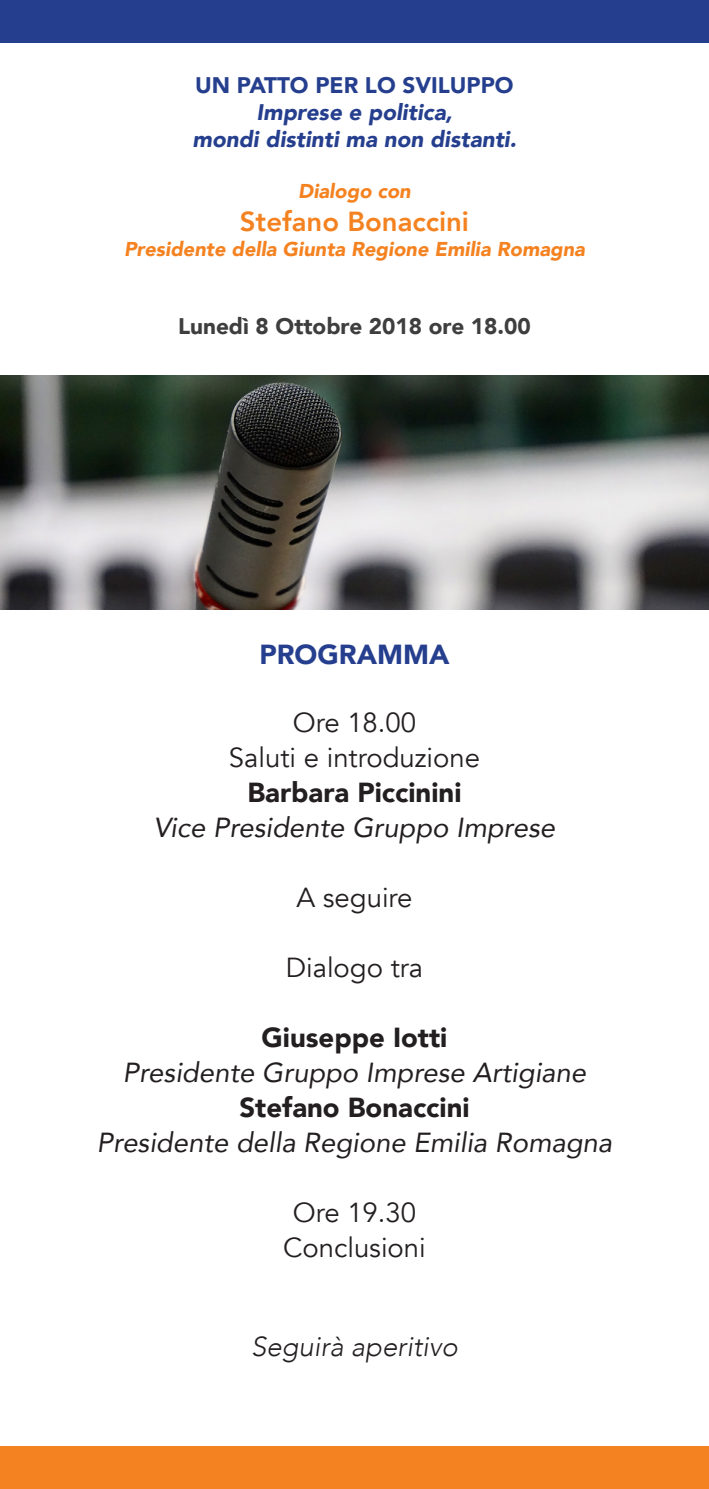
<style>
.page{position:relative;width:709px;height:1489px;background:#fff}
.page>*{position:absolute;margin:0;border:0;box-sizing:border-box;transform-origin:0 0}
.t1{font:italic 27.5px "Avenir";color:#231f20}
.t2{font:27.5px "Avenir";color:#231f20}
.t3{font:900 27.5px "Avenir";color:#231f20}
.t4{font:800 27.5px "Avenir";color:#f58220}
.t5{font:italic 300 27.5px "Avenir";color:#231f20}
.t6{font:900 27.5px "Avenir";color:#253f8e}
.t7{font:italic 900 22.5px "Avenir";color:#253f8e}
.t8{font:900 22.5px "Avenir";color:#3e3e3f}
.t9{font:900 22.5px "Avenir";color:#253f8e}
.t10{font:italic 900 20px "Avenir";color:#f58220}
</style>
<div class="page">
<div style="left:0;top:1446px;width:709px;height:42px;background:#f58220"></div>
<img style="left:0;top:376px;width:709px;height:233px">
<div style="left:0;top:0;width:709px;height:43px;background:#253f8e"></div>
<p class="t9" style="left:195px;top:66px;width:320px">UN PATTO PER LO SVILUPPO</p>
<p class="t7" style="left:256px;top:94px;width:197px">Imprese e politica,</p>
<p class="t7" style="left:192px;top:121px;width:325px">mondi distinti ma non distanti.</p>
<p class="t10" style="left:298px;top:175px;width:114px">Dialogo con</p>
<p class="t4" style="left:240px;top:200px;width:231px">Stefano Bonaccini</p>
<p class="t10" style="left:124px;top:232px;width:462px">Presidente della Giunta Regione Emilia Romagna</p>
<p class="t8" style="left:178px;top:306px;width:354px">Lunedì 8 Ottobre 2018 ore 18.00</p>
<p class="t6" style="left:259px;top:630px;width:191px">PROGRAMMA</p>
<p class="t2" style="left:293px;top:706px;width:125px">Ore 18.00</p>
<p class="t2" style="left:229px;top:741px;width:253px">Saluti e introduzione</p>
<p class="t3" style="left:247px;top:768px;width:215px">Barbara Piccinini</p>
<p class="t1" style="left:154px;top:810px;width:403px">Vice Presidente Gruppo Imprese</p>
<p class="t2" style="left:296px;top:881px;width:118px">A seguire</p>
<p class="t2" style="left:286px;top:951px;width:139px">Dialogo tra</p>
<p class="t3" style="left:261px;top:1013px;width:187px">Giuseppe Iotti</p>
<p class="t1" style="left:123px;top:1055px;width:465px">Presidente Gruppo Imprese Artigiane</p>
<p class="t3" style="left:239px;top:1083px;width:232px">Stefano Bonaccini</p>
<p class="t1" style="left:97px;top:1125px;width:517px">Presidente della Regione Emilia Romagna</p>
<p class="t2" style="left:293px;top:1196px;width:125px">Ore 19.30</p>
<p class="t2" style="left:283px;top:1231px;width:144px">Conclusioni</p>
<p class="t5" style="left:251px;top:1330px;width:208px">Seguirà aperitivo</p>
</div>
